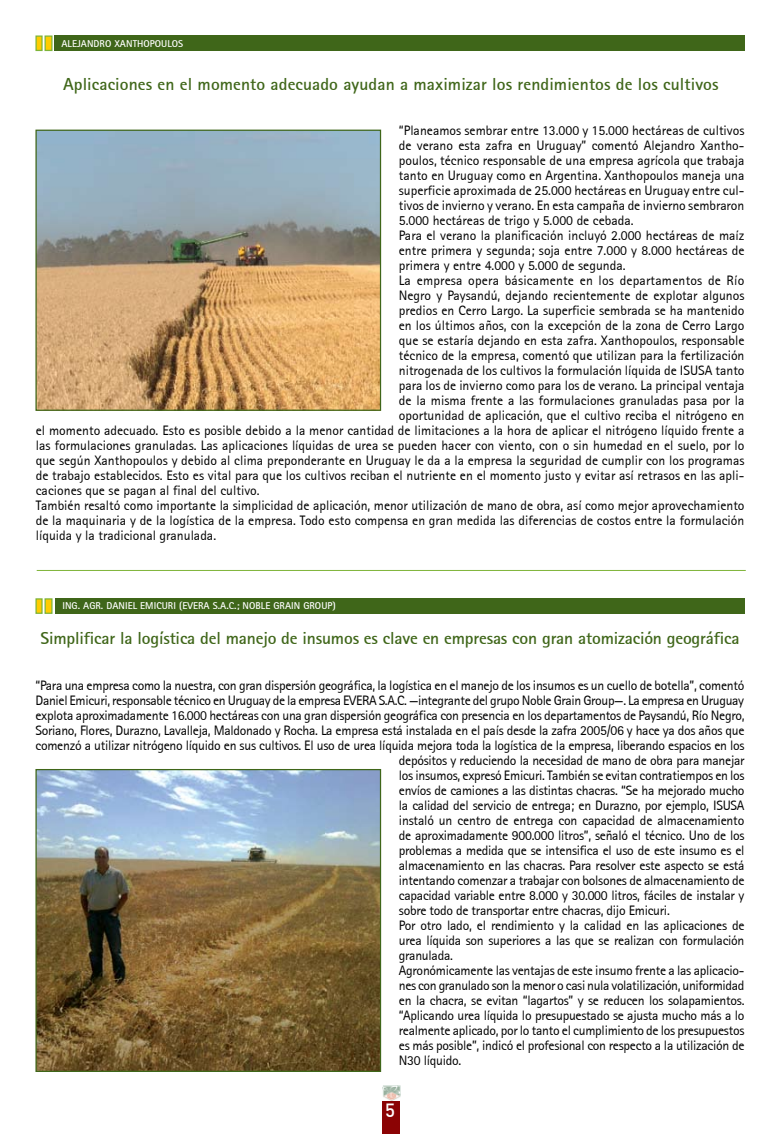
<style>
.page{position:relative;width:780px;height:1134px;background:#fff}
.page>*{position:absolute;margin:0;border:0;box-sizing:border-box;transform-origin:0 0}
.t1{font:18.75px "Converse DIN Medium";color:#fff}
.t2{font:700 17.5px "Rotis Sans Serif";letter-spacing:.005em;color:#3f6619}
.t3{font:13.75px "Rotis Sans Serif";letter-spacing:-.005em;color:#000}
.t4{font:13.75px "Rotis Sans Serif";letter-spacing:-.025em;color:#000}
.t5{font:13.75px "Rotis Sans Serif";letter-spacing:.015em;color:#000}
.t6{font:700 10px "Rotis Sans Serif";letter-spacing:.005em;color:#fff}
</style>
<div class="page">
<div style="left:382px;top:1101px;width:18px;height:33px;background:#8b0304"></div>
<img style="left:382px;top:1085px;width:18px;height:15px">
<img style="left:37px;top:132px;width:342px;height:277px">
<img style="left:37px;top:771px;width:342px;height:299px">
<div style="left:54px;top:35px;width:690px;height:16px;background:#3f6619"></div>
<div style="left:35px;top:598px;width:8px;height:16px;background:#fc0;border:1px solid #7fb439"></div>
<div style="left:44px;top:598px;width:9px;height:16px;background:#fc0;border:1px solid #7fb439"></div>
<div style="left:55px;top:598px;width:689px;height:16px;background:#3f6619"></div>
<hr style="left:37px;top:570px;width:708px;height:1px;background:#7fb439">
<div style="left:35px;top:35px;width:8px;height:16px;background:#fc0;border:1px solid #7fb439"></div>
<div style="left:44px;top:35px;width:9px;height:16px;background:#fc0;border:1px solid #7fb439"></div>
<div style="left:35px;top:769px;width:346px;height:303px;border:1px solid #3f6619"></div>
<div style="left:35px;top:130px;width:346px;height:281px;border:1px solid #3f6619"></div>
<p class="t6" style="left:61px;top:37px;width:123px">Alejand ro XantHopo ulos</p>
<p class="t2" style="left:63px;top:73px;width:657px">Aplicaciones en el momento adecuado ayudan a maximizar los rendimientos de los cultivos</p>
<p class="t3" style="left:399px;top:122px;width:347px">“Planeamos sembrar entre 13.000 y 15.000 hectáreas de cultivos</p>
<p class="t3" style="left:399px;top:137px;width:347px">de verano esta zafra en Uruguay” comentó Alejandro Xantho-</p>
<p class="t3" style="left:399px;top:152px;width:347px">poulos, técnico responsable de una empresa agrícola que trabaja</p>
<p class="t3" style="left:399px;top:167px;width:347px">tanto en Uruguay como en Argentina. Xanthopoulos maneja una</p>
<p class="t3" style="left:399px;top:182px;width:347px">superficie aproximada de 25.000 hectáreas en Uruguay entre cul-</p>
<p class="t3" style="left:399px;top:197px;width:347px">tivos de invierno y verano. En esta campaña de invierno sembraron</p>
<p class="t3" style="left:399px;top:212px;width:236px">5.000 hectáreas de trigo y 5.000 de cebada.</p>
<p class="t3" style="left:399px;top:227px;width:347px">Para el verano la planificación incluyó 2.000 hectáreas de maíz</p>
<p class="t3" style="left:399px;top:242px;width:347px">entre primera y segunda; soja entre 7.000 y 8.000 hectáreas de</p>
<p class="t3" style="left:399px;top:257px;width:228px">primera y entre 4.000 y 5.000 de segunda.</p>
<p class="t5" style="left:399px;top:272px;width:347px">La empresa opera básicamente en los departamentos de Río</p>
<p class="t3" style="left:399px;top:287px;width:347px">Negro y Paysandú, dejando recientemente de explotar algunos</p>
<p class="t3" style="left:399px;top:302px;width:347px">predios en Cerro Largo. La superficie sembrada se ha mantenido</p>
<p class="t3" style="left:399px;top:317px;width:347px">en los últimos años, con la excepción de la zona de Cerro Largo</p>
<p class="t3" style="left:399px;top:332px;width:347px">que se estaría dejando en esta zafra. Xanthopoulos, responsable</p>
<p class="t3" style="left:399px;top:347px;width:347px">técnico de la empresa, comentó que utilizan para la fertilización</p>
<p class="t3" style="left:399px;top:362px;width:347px">nitrogenada de los cultivos la formulación líquida de ISUSA tanto</p>
<p class="t3" style="left:399px;top:377px;width:347px">para los de invierno como para los de verano. La principal ventaja</p>
<p class="t3" style="left:399px;top:392px;width:347px">de la misma frente a las formulaciones granuladas pasa por la</p>
<p class="t3" style="left:399px;top:407px;width:347px">oportunidad de aplicación, que el cultivo reciba el nitrógeno en</p>
<p class="t3" style="left:36px;top:422px;width:710px">el momento adecuado. Esto es posible debido a la menor cantidad de limitaciones a la hora de aplicar el nitrógeno líquido frente a</p>
<p class="t3" style="left:36px;top:437px;width:710px">las formulaciones granuladas. Las aplicaciones líquidas de urea se pueden hacer con viento, con o sin humedad en el suelo, por lo</p>
<p class="t3" style="left:36px;top:452px;width:710px">que según Xanthopoulos y debido al clima preponderante en Uruguay le da a la empresa la seguridad de cumplir con los programas</p>
<p class="t3" style="left:36px;top:467px;width:710px">de trabajo establecidos. Esto es vital para que los cultivos reciban el nutriente en el momento justo y evitar así retrasos en las apli-</p>
<p class="t3" style="left:36px;top:482px;width:225px">caciones que se pagan al final del cultivo.</p>
<p class="t3" style="left:36px;top:497px;width:710px">También resaltó como importante la simplicidad de aplicación, menor utilización de mano de obra, así como mejor aprovechamiento</p>
<p class="t3" style="left:36px;top:512px;width:710px">de la maquinaria y de la logística de la empresa. Todo esto compensa en gran medida las diferencias de costos entre la formulación</p>
<p class="t3" style="left:36px;top:527px;width:182px">líquida y la tradicional granulada.</p>
<p class="t6" style="left:62px;top:600px;width:275px">ing. Agr. Dan iel Em icuri (Evera S.A.C.; Noble Grain Group)</p>
<p class="t2" style="left:41px;top:627px;width:700px">Simplificar la logística del manejo de insumos es clave en empresas con gran atomización geográfica</p>
<p class="t3" style="left:35px;top:677px;width:710px">“Para una empresa como la nuestra, con gran dispersión geográfica, la logística en el manejo de los insumos es un cuello de botella”, comentó</p>
<p class="t4" style="left:35px;top:692px;width:710px">Daniel Emicuri, responsable técnico en Uruguay de la empresa EVERA S.A.C. —integrante del grupo Noble Grain Group—. La empresa en Uruguay</p>
<p class="t3" style="left:35px;top:707px;width:710px">explota aproximadamente 16.000 hectáreas con una gran dispersión geográfica con presencia en los departamentos de Paysandú, Río Negro,</p>
<p class="t3" style="left:35px;top:722px;width:710px">Soriano, Flores, Durazno, Lavalleja, Maldonado y Rocha. La empresa está instalada en el país desde la zafra 2005/06 y hace ya dos años que</p>
<p class="t3" style="left:35px;top:737px;width:710px">comenzó a utilizar nitrógeno líquido en sus cultivos. El uso de urea líquida mejora toda la logística de la empresa, liberando espacios en los</p>
<p class="t3" style="left:399px;top:752px;width:347px">depósitos y reduciendo la necesidad de mano de obra para manejar</p>
<p class="t3" style="left:399px;top:767px;width:347px">los insumos, expresó Emicuri. También se evitan contratiempos en los</p>
<p class="t3" style="left:399px;top:782px;width:347px">envíos de camiones a las distintas chacras. “Se ha mejorado mucho</p>
<p class="t3" style="left:399px;top:797px;width:347px">la calidad del servicio de entrega; en Durazno, por ejemplo, ISUSA</p>
<p class="t3" style="left:399px;top:812px;width:347px">instaló un centro de entrega con capacidad de almacenamiento</p>
<p class="t3" style="left:399px;top:827px;width:347px">de aproximadamente 900.000 litros”, señaló el técnico. Uno de los</p>
<p class="t3" style="left:399px;top:842px;width:347px">problemas a medida que se intensifica el uso de este insumo es el</p>
<p class="t3" style="left:399px;top:857px;width:347px">almacenamiento en las chacras. Para resolver este aspecto se está</p>
<p class="t3" style="left:399px;top:872px;width:347px">intentando comenzar a trabajar con bolsones de almacenamiento de</p>
<p class="t3" style="left:399px;top:887px;width:347px">capacidad variable entre 8.000 y 30.000 litros, fáciles de instalar y</p>
<p class="t3" style="left:399px;top:902px;width:272px">sobre todo de transportar entre chacras, dijo Emicuri.</p>
<p class="t3" style="left:399px;top:917px;width:347px">Por otro lado, el rendimiento y la calidad en las aplicaciones de</p>
<p class="t3" style="left:399px;top:932px;width:347px">urea líquida son superiores a las que se realizan con formulación</p>
<p class="t3" style="left:399px;top:947px;width:56px">granulada.</p>
<p class="t3" style="left:399px;top:962px;width:347px">Agronómicamente las ventajas de este insumo frente a las aplicacio-</p>
<p class="t4" style="left:399px;top:977px;width:347px">nes con granulado son la menor o casi nula volatilización, uniformidad</p>
<p class="t3" style="left:399px;top:992px;width:347px">en la chacra, se evitan “lagartos” y se reducen los solapamientos.</p>
<p class="t3" style="left:399px;top:1007px;width:347px">“Aplicando urea líquida lo presupuestado se ajusta mucho más a lo</p>
<p class="t3" style="left:399px;top:1022px;width:347px">realmente aplicado, por lo tanto el cumplimiento de los presupuestos</p>
<p class="t3" style="left:399px;top:1037px;width:347px">es más posible”, indicó el profesional con respecto a la utilización de</p>
<p class="t3" style="left:399px;top:1052px;width:64px">N30 líquido.</p>
<h1 class="t1" style="left:385px;top:1098px;width:11px">5</h1>
</div>
